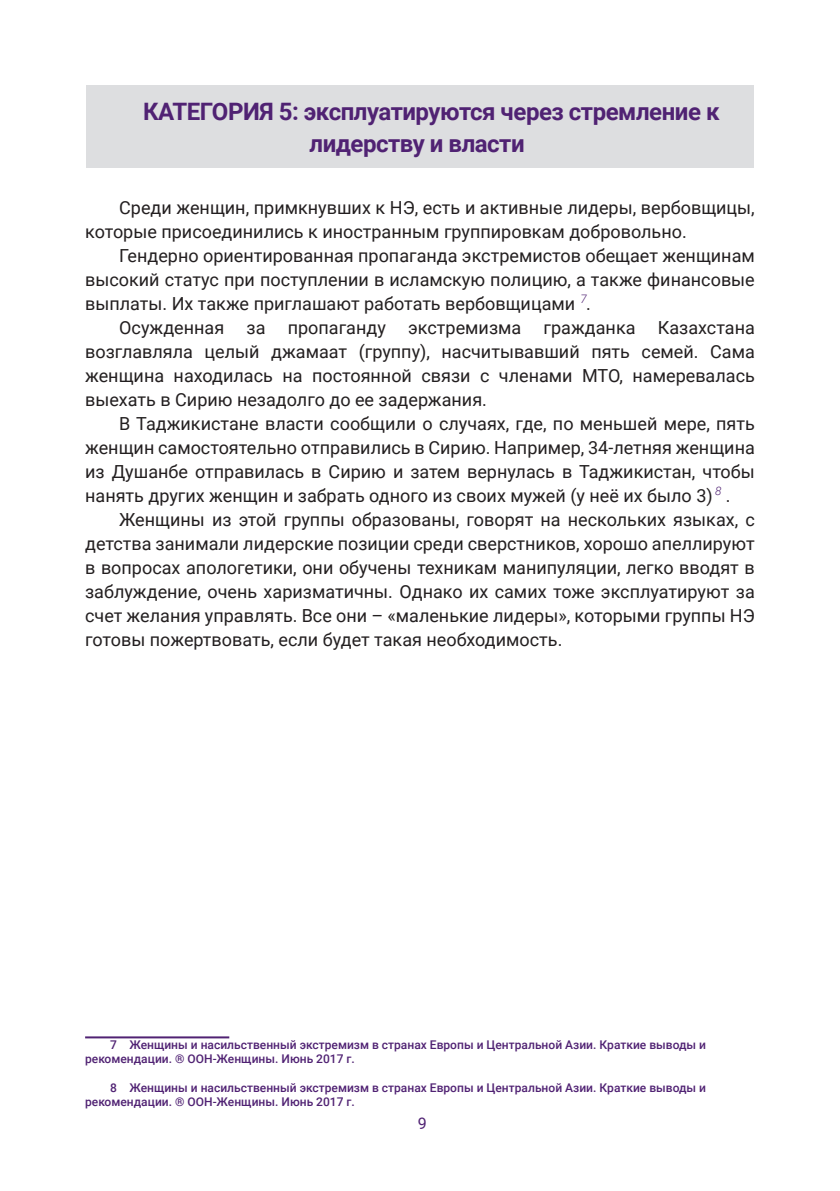
<style>
.page{position:relative;width:840px;height:1191px;background:#fff}
.page>*{position:absolute;margin:0;border:0;box-sizing:border-box;transform-origin:0 0}
.ПОДЗАГОЛОВКИ{font:700 24px/32px "Roboto";letter-spacing:-.02em;color:#502273}
.t1{font:18px/24px "Roboto";color:#231f20;text-align:justify}
.t2{font:16px "Roboto";color:#502273}
.Сноска{font:500 12px/14.4px "Roboto";color:#502273}
</style>
<div class="page">
<div style="left:86px;top:85px;width:667px;height:82px;background:#dddee0"></div>
<hr style="left:85px;top:1036px;width:144px;height:2px;background:#502273">
<p class="ПОДЗАГОЛОВКИ" style="left:309px;top:95px;width:411px;text-indent:-166px">КАТЕГОРИЯ 5: эксплуатируются через стремление к лидерству и власти</p>
<p class="t1" style="left:85px;top:195px;width:670px;text-indent:34px">Среди женщин, примкнувших к НЭ, есть и активные лидеры, вербовщицы, которые присоединились к иностранным группировкам добровольно.</p>
<p class="t1" style="left:85px;top:243px;width:670px;text-indent:34px">Гендерно ориентированная пропаганда экстремистов обещает женщинам высокий статус при поступлении в исламскую полицию, а также финансовые выплаты. Их также приглашают работать вербовщицами <sup>7</sup>.</p>
<p class="t1" style="left:85px;top:315px;width:670px;text-indent:34px">Осужденная за пропаганду экстремизма гражданка Казахстана возглавляла целый джамаат (группу), насчитывавший пять семей. Сама женщина находилась на постоянной связи с членами МТО, намеревалась выехать в Сирию незадолго до ее задержания.</p>
<p class="t1" style="left:85px;top:411px;width:670px;text-indent:34px">В Таджикистане власти сообщили о случаях, где, по меньшей мере, пять женщин самостоятельно отправились в Сирию. Например, 34-летняя женщина из Душанбе отправилась в Сирию и затем вернулась в Таджикистан, чтобы нанять других женщин и забрать одного из своих мужей (у неё их было 3) <sup>8</sup> .</p>
<p class="t1" style="left:85px;top:507px;width:670px;text-indent:34px">Женщины из этой группы образованы, говорят на нескольких языках, с детства занимали лидерские позиции среди сверстников, хорошо апеллируют в вопросах апологетики, они обучены техникам манипуляции, легко вводят в заблуждение, очень харизматичны. Однако их самих тоже эксплуатируют за счет желания управлять. Все они – «маленькие лидеры», которыми группы НЭ готовы пожертвовать, если будет такая необходимость.</p>
<p class="Сноска" style="left:85px;top:1036px;width:622px;text-indent:25px">7 Женщины и насильственный экстремизм в странах Европы и Центральной Азии. Краткие выводы и рекомендации. ® ООН-Женщины. Июнь 2017 г.</p>
<p class="Сноска" style="left:85px;top:1079px;width:622px;text-indent:25px">8 Женщины и насильственный экстремизм в странах Европы и Центральной Азии. Краткие выводы и рекомендации. ® ООН-Женщины. Июнь 2017 г.</p>
<p class="t2" style="left:417px;top:1112px;width:10px">9</p>
</div>
